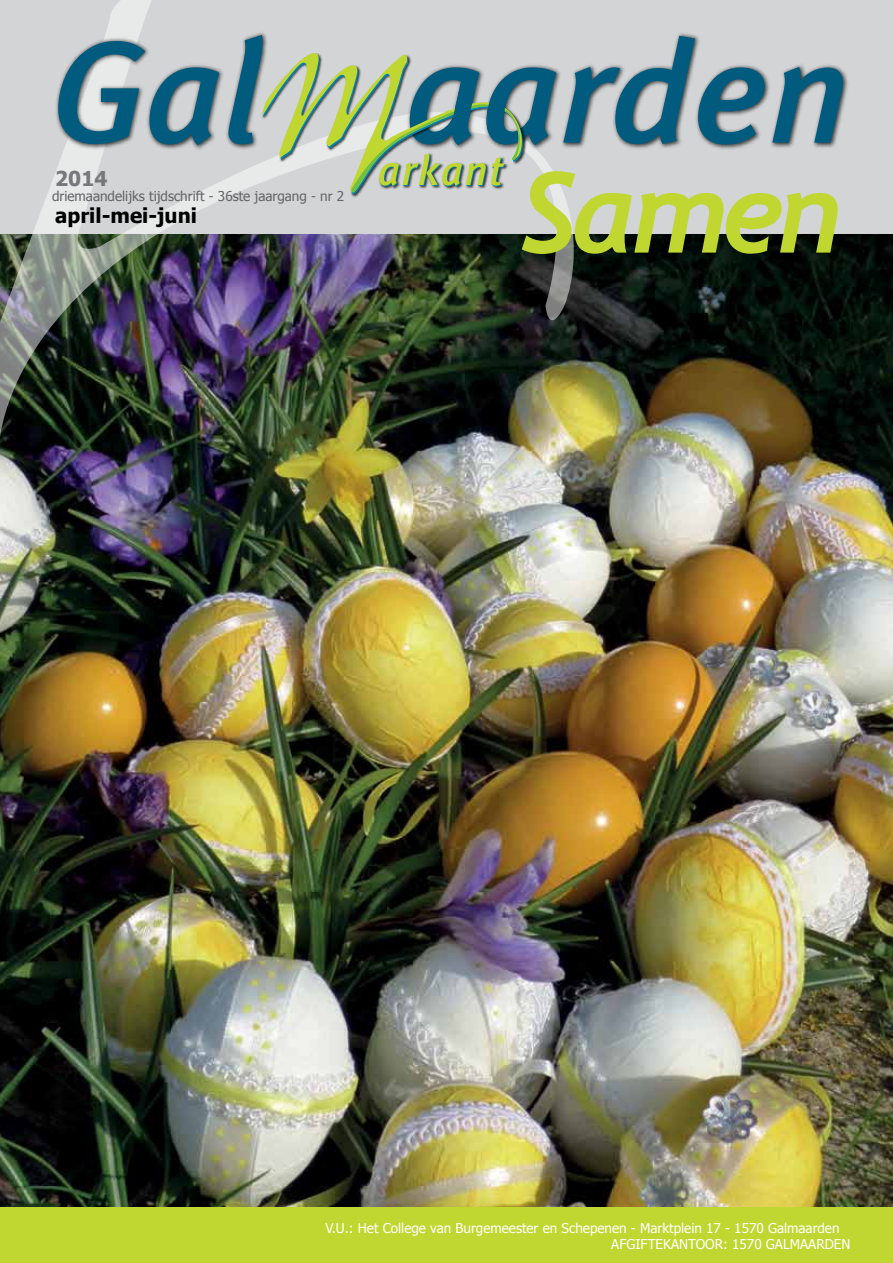
<style>
.page{position:relative;width:893px;height:1263px;background:#fff}
.page>*{position:absolute;margin:0;border:0;box-sizing:border-box;transform-origin:0 0}
.t1{font:italic 700 111.9px "Trebuchet";letter-spacing:-.04em;color:#bfd730}
.t2{font:700 20.4px "Tahoma";color:#000}
.t3{font:700 20.4px "Tahoma";color:#77787b}
.t4{font:13.5px/16.2px "Tahoma";color:#fff}
.t5{font:13.5px "Tahoma";color:#636466}
</style>
<div class="page">
<img style="left:0;top:234px;width:893px;height:974px">
<div style="left:0;top:0;width:893px;height:234px;background:#d2d4d5"></div>
<img style="left:0;top:0;width:575px;height:461px">
<img style="left:53px;top:30px;width:795px;height:122px">
<svg style="left:58px;top:41px;width:161px;height:104px"></svg>
<svg style="left:563px;top:36px;width:202px;height:109px"></svg>
<svg style="left:772px;top:67px;width:71px;height:76px"></svg>
<img style="left:261px;top:194px;width:266px;height:4px">
<svg style="left:228px;top:35px;width:328px;height:159px"></svg>
<div style="left:0;top:1208px;width:893px;height:55px;background:#bfd730"></div>
<h2 class="t3" style="left:55px;top:164px;width:54px">2014</h2>
<p class="t5" style="left:52px;top:187px;width:294px">driemaandelijks tijdschrift - 36ste jaargang - nr 2</p>
<h2 class="t2" style="left:55px;top:201px;width:143px">april-mei-juni</h2>
<h1 class="t1" style="left:519px;top:145px;width:324px">Samen</h1>
<p class="t4" style="left:611px;top:1219px;width:241px;text-indent:-286px">V.U.: Het College van Burgemeester en Schepenen - Marktplein 17 - 1570 Galmaarden<br>AFGIFTEKANTOOR: 1570 GALMAARDEN</p>
</div>
